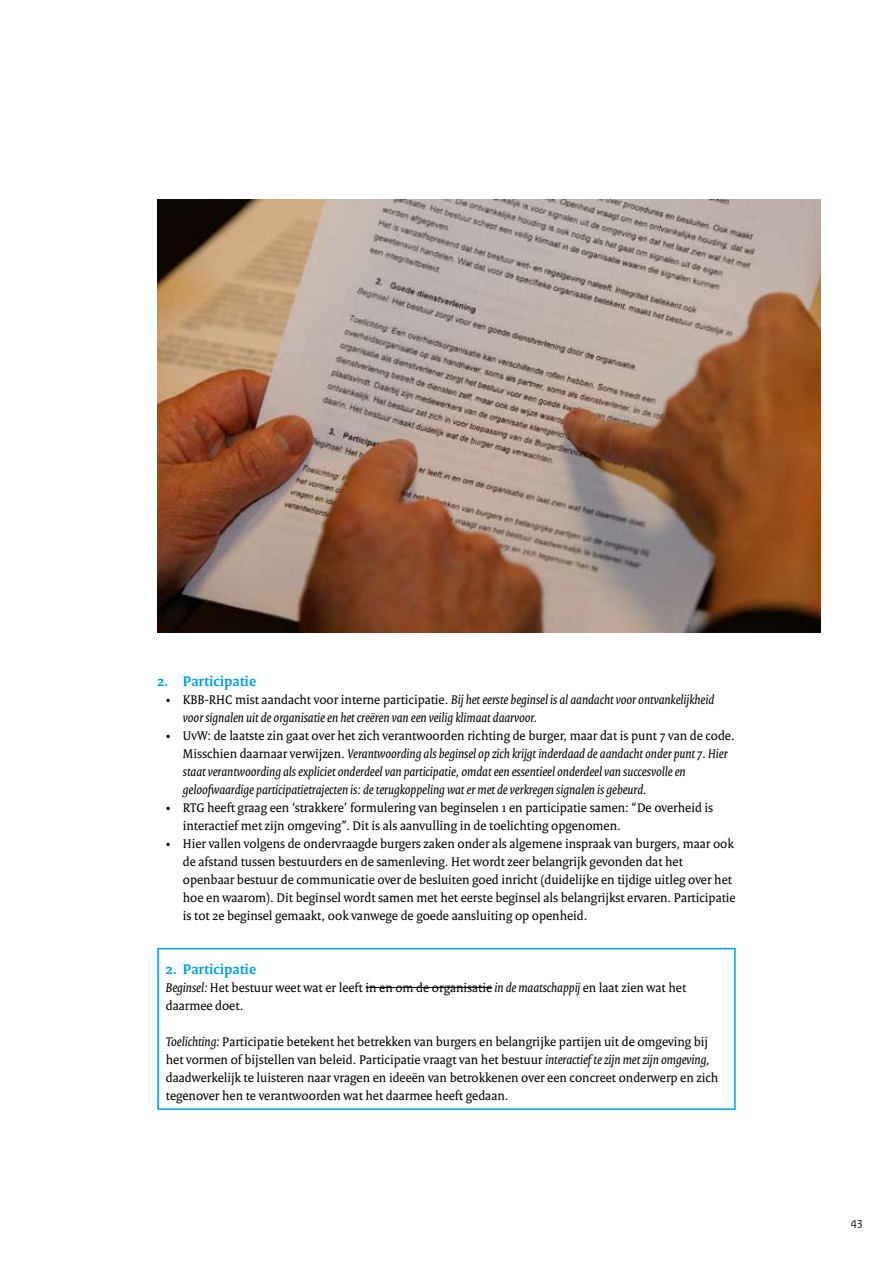
<style>
.page{position:relative;width:893px;height:1263px;background:#fff}
.page>*{position:absolute;margin:0;border:0;box-sizing:border-box;transform-origin:0 0}
.t1{font:700 15px "Rijksoverheid Serif";color:#009ee3}
.t2{font:13.5px/18px "Rijksoverheid Serif";color:#000}
.t3{font:italic 13.5px/18px "Rijksoverheid Serif";color:#000}
.t4{font:12px "Rijksoverheid Sans";color:#000}
.s1{font-style:normal}
.s2{font-style:italic}
</style>
<div class="page">
<hr style="left:365px;top:987px;width:127px;height:1px;background:#000">
<div style="left:157px;top:948px;width:579px;height:162px;border:2px solid #009ee3"></div>
<img style="left:157px;top:200px;width:664px;height:432px">
<p class="t1" style="left:157px;top:672px;width:100px">2. Participatie</p>
<p class="t3" style="left:183px;top:690px;width:533px;text-indent:-17px"><span class="s1">• KBB-RHC mist aandacht voor interne participatie.</span> Bij het eerste beginsel is al aandacht voor ontvankelijkheid voor signalen uit de organisatie en het creëren van een veilig klimaat daarvoor.</p>
<p class="t3" style="left:183px;top:726px;width:553px;text-indent:-17px"><span class="s1">• UvW: de laatste zin gaat over het zich verantwoorden richting de burger, maar dat is punt 7 van de code.<br>Misschien daarnaar verwijzen.</span> Verantwoording als beginsel op zich krijgt inderdaad de aandacht onder punt 7. Hier staat verantwoording als expliciet onderdeel van participatie, omdat een essentieel onderdeel van succesvolle en geloofwaardige participatietrajecten is: de terugkoppeling wat er met de verkregen signalen is gebeurd.</p>
<p class="t2" style="left:183px;top:798px;width:532px;text-indent:-17px">• RTG heeft graag een ‘strakkere’ formulering van beginselen 1 en participatie samen: “De overheid is interactief met zijn omgeving”. Dit is als aanvulling in de toelichting opgenomen.</p>
<p class="t2" style="left:183px;top:834px;width:554px;text-indent:-17px">• Hier vallen volgens de ondervraagde burgers zaken onder als algemene inspraak van burgers, maar ook de afstand tussen bestuurders en de samenleving. Het wordt zeer belangrijk gevonden dat het openbaar bestuur de communicatie over de besluiten goed inricht (duidelijke en tijdige uitleg over het hoe en waarom). Dit beginsel wordt samen met het eerste beginsel als belangrijkst ervaren. Participatie is tot 2e beginsel gemaakt, ook vanwege de goede aansluiting op openheid.</p>
<p class="t1" style="left:166px;top:960px;width:92px">2. Participatie</p>
<p class="t2" style="left:166px;top:978px;width:522px"><span class="s2">Beginsel:</span> Het bestuur weet wat er leeft in en om de organisatie <span class="s2">in de maatschappij</span> en laat zien wat het daarmee doet.</p>
<p class="t2" style="left:166px;top:1032px;width:554px"><span class="s2">Toelichting:</span> Participatie betekent het betrekken van burgers en belangrijke partijen uit de omgeving bij het vormen of bijstellen van beleid. Participatie vraagt van het bestuur <span class="s2">interactief te zijn met zijn omgeving, </span>daadwerkelijk te luisteren naar vragen en ideeën van betrokkenen over een concreet onderwerp en zich tegenover hen te verantwoorden wat het daarmee heeft gedaan.</p>
<p class="t4" style="left:851px;top:1215px;width:14px">43</p>
</div>
